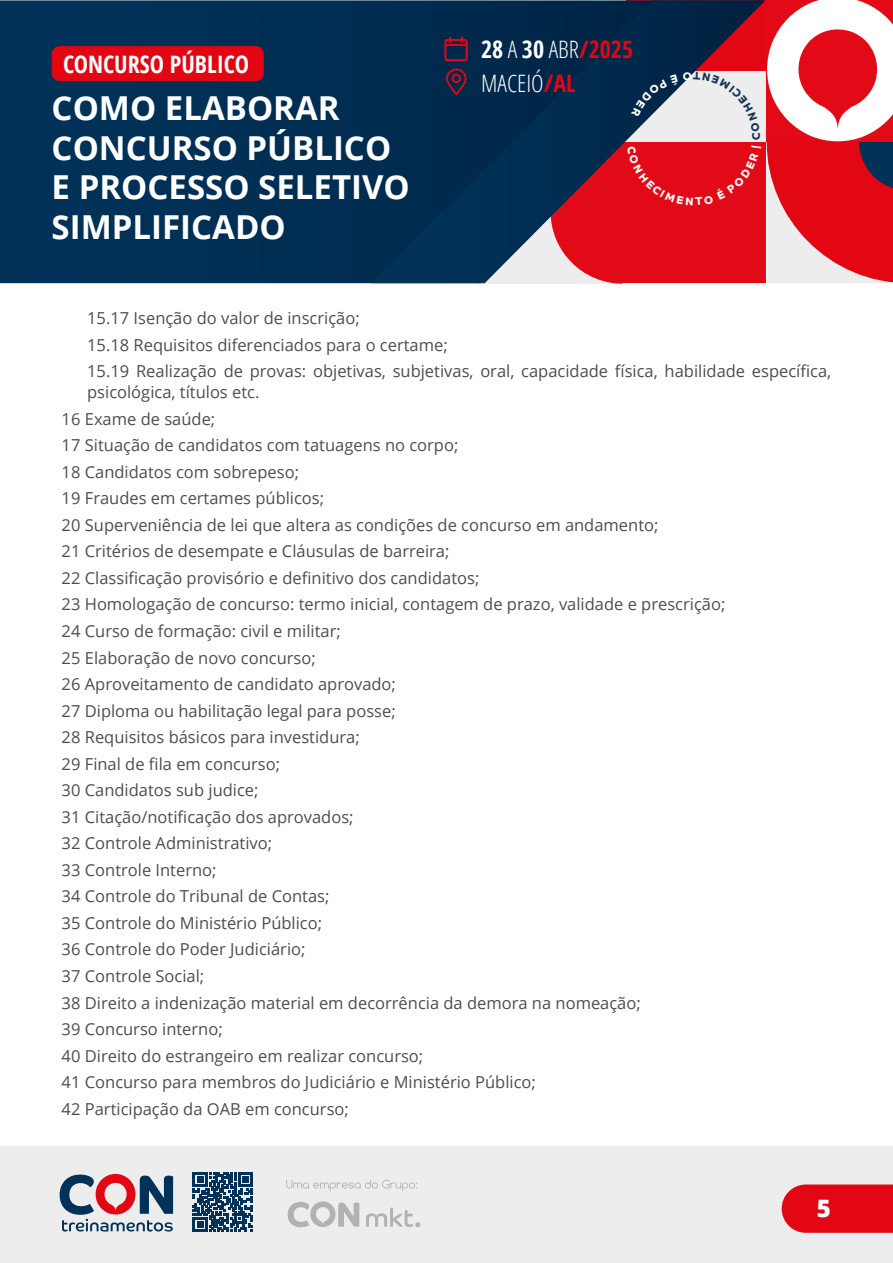
<style>
.page{position:relative;width:893px;height:1263px;background:#fff}
.page>*{position:absolute;margin:0;border:0;box-sizing:border-box;transform-origin:0 0}
.t1{font:700 33px/39.6px "Open Sans";color:#fff}
.t2{font:300 condensed 24px/34.5px "Open Sans";color:#fff}
.t3{font:700 condensed 24px "Open Sans";color:#fff}
.t4{font:800 24px "Open Sans";color:#fff}
.t5{font:16.5px/26.5px "Open Sans";color:#4d4d4d}
.s1{font-weight:700}
.s2{font-weight:700;color:#e30512}
</style>
<div class="page">
<div style="left:0;top:1146px;width:893px;height:117px;background:#ededed"></div>
<svg style="left:782px;top:1184px;width:111px;height:49px;background:#e3131f"></svg>
<svg style="left:286px;top:1180px;width:131px;height:11px"></svg>
<svg style="left:366px;top:1207px;width:54px;height:20px"></svg>
<svg style="left:288px;top:1201px;width:71px;height:26px"></svg>
<svg style="left:60px;top:1174px;width:113px;height:57px"></svg>
<svg style="left:193px;top:1172px;width:60px;height:60px"></svg>
<div style="left:0;top:0;width:371px;height:283px;background:#003055"></div>
<svg style="left:371px;top:0;width:394px;height:283px;background:#113051"></svg>
<svg style="left:767px;top:0;width:126px;height:283px"></svg>
<svg style="left:444px;top:37px;width:24px;height:25px"></svg>
<svg style="left:446px;top:69px;width:21px;height:26px"></svg>
<div style="left:52px;top:46px;width:212px;height:35px;background:#e30512;border-radius:8px"></div>
<svg style="left:551px;top:72px;width:210px;height:212px;background:#b03d4d"></svg>
<h2 class="t3" style="left:63px;top:47px;width:187px">CONCURSO PÚBLICO</h2>
<h1 class="t1" style="left:52px;top:87px;width:360px">COMO ELABORAR<br>CONCURSO PÚBLICO<br>E PROCESSO SELETIVO<br>SIMPLIFICADO</h1>
<h2 class="t2" style="left:481px;top:31px;width:154px"><span class="s1">28</span> A <span class="s1">30</span> ABR<span class="s2">/2025<br></span>MACEIÓ<span class="s2">/AL</span></h2>
<p class="t5" style="left:87px;top:304px;width:746px">15.17 Isenção do valor de inscrição;<br>15.18 Requisitos diferenciados para o certame;<br>15.19 Realização de provas: objetivas, subjetivas, oral, capacidade física, habilidade específica,</p>
<p class="t5" style="left:62px;top:378px;width:665px;text-indent:26px">psicológica, títulos etc.<br>16 Exame de saúde;<br>17 Situação de candidatos com tatuagens no corpo;<br>18 Candidatos com sobrepeso;<br>19 Fraudes em certames públicos;<br>20 Superveniência de lei que altera as condições de concurso em andamento;<br>21 Critérios de desempate e Cláusulas de barreira;<br>22 Classificação provisório e definitivo dos candidatos;<br>23 Homologação de concurso: termo inicial, contagem de prazo, validade e prescrição; 24 Curso de formação: civil e militar;<br>25 Elaboração de novo concurso;<br>26 Aproveitamento de candidato aprovado;<br>27 Diploma ou habilitação legal para posse;<br>28 Requisitos básicos para investidura;<br>29 Final de fila em concurso;<br>30 Candidatos sub judice;<br>31 Citação/notificação dos aprovados;<br>32 Controle Administrativo;<br>33 Controle Interno;<br>34 Controle do Tribunal de Contas;<br>35 Controle do Ministério Público;<br>36 Controle do Poder Judiciário;<br>37 Controle Social;<br>38 Direito a indenização material em decorrência da demora na nomeação;<br>39 Concurso interno;<br>40 Direito do estrangeiro em realizar concurso;<br>41 Concurso para membros do Judiciário e Ministério Público;<br>42 Participação da OAB em concurso;</p>
<h2 class="t4" style="left:817px;top:1190px;width:16px">5</h2>
</div>
